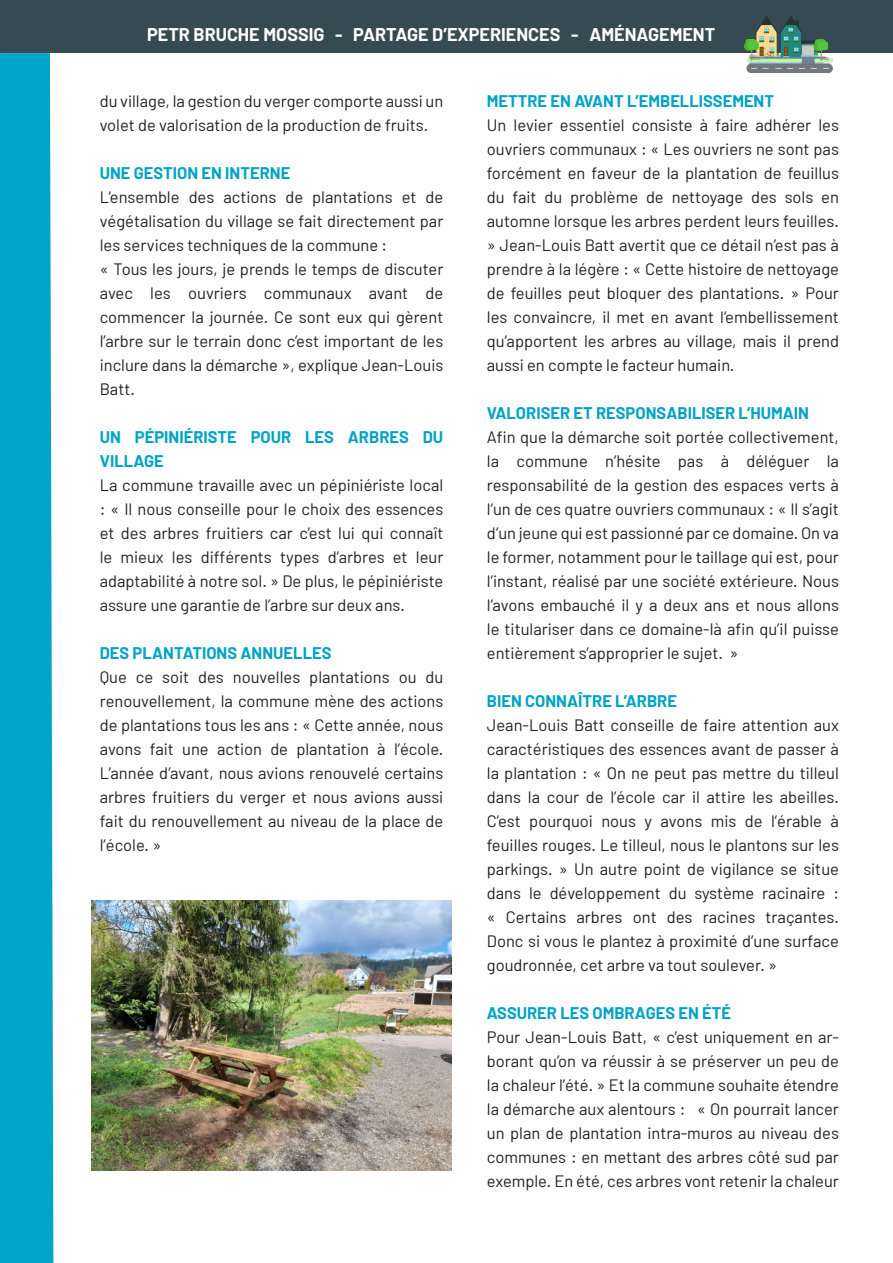
<style>
.page{position:relative;width:893px;height:1263px;background:#fff}
.page>*{position:absolute;margin:0;border:0;box-sizing:border-box;transform-origin:0 0}
.t1{font:700 18px "Barlow";color:#fff}
.t2{font:16.5px/24px "Barlow";color:#231f20;text-align:justify}
.t3{font:700 16.5px/24px "Barlow";color:#00a3c7}
</style>
<div class="page">
<div style="left:0;top:53px;width:54px;height:1210px;background:#01a5c8"></div>
<div style="left:0;top:0;width:893px;height:53px;background:#364a54"></div>
<img style="left:744px;top:16px;width:88px;height:56px">
<img style="left:92px;top:900px;width:359px;height:270px">
<p class="t1" style="left:147px;top:23px;width:570px">PETR BRUCHE MOSSIG - PARTAGE D’EXPERIENCES - AMÉNAGEMENT</p>
<p class="t2" style="left:100px;top:89px;width:345px">du village, la gestion du verger comporte aussi un volet de valorisation de la production de fruits.</p>
<p class="t3" style="left:100px;top:161px;width:192px">UNE GESTION EN INTERNE</p>
<p class="t2" style="left:100px;top:185px;width:345px;text-align:left">L’ensemble des actions de plantations et de végétalisation du village se fait directement par les services techniques de la commune :<br>« Tous les jours, je prends le temps de discuter avec les ouvriers communaux avant de commencer la journée. Ce sont eux qui gèrent l’arbre sur le terrain donc c’est important de les inclure dans la démarche », explique Jean-Louis Batt.</p>
<p class="t3" style="left:100px;top:425px;width:345px">UN PÉPINIÉRISTE POUR LES ARBRES DU<br>VILLAGE</p>
<p class="t2" style="left:100px;top:473px;width:345px">La commune travaille avec un pépiniériste local : « Il nous conseille pour le choix des essences et des arbres fruitiers car c’est lui qui connaît le mieux les différents types d’arbres et leur adaptabilité à notre sol. » De plus, le pépiniériste assure une garantie de l’arbre sur deux ans.</p>
<p class="t3" style="left:100px;top:641px;width:233px">DES PLANTATIONS ANNUELLES</p>
<p class="t2" style="left:100px;top:665px;width:345px">Que ce soit des nouvelles plantations ou du renouvellement, la commune mène des actions de plantations tous les ans : « Cette année, nous avons fait une action de plantation à l’école.<br>L’année d’avant, nous avions renouvelé certains arbres fruitiers du verger et nous avions aussi fait du renouvellement au niveau de la place de l’école. »</p>
<p class="t3" style="left:487px;top:89px;width:289px">METTRE EN AVANT L’EMBELLISSEMENT</p>
<p class="t2" style="left:487px;top:113px;width:354px">Un levier essentiel consiste à faire adhérer les ouvriers communaux : « Les ouvriers ne sont pas forcément en faveur de la plantation de feuillus du fait du problème de nettoyage des sols en automne lorsque les arbres perdent leurs feuilles. » Jean-Louis Batt avertit que ce détail n’est pas à prendre à la légère : « Cette histoire de nettoyage de feuilles peut bloquer des plantations. » Pour les convaincre, il met en avant l’embellissement qu’apportent les arbres au village, mais il prend aussi en compte le facteur humain.</p>
<p class="t3" style="left:487px;top:401px;width:324px">VALORISER ET RESPONSABILISER L’HUMAIN</p>
<p class="t2" style="left:487px;top:425px;width:354px">Afin que la démarche soit portée collectivement, la commune n’hésite pas à déléguer la responsabilité de la gestion des espaces verts à l’un de ces quatre ouvriers communaux : « Il s’agit d’un jeune qui est passionné par ce domaine. On va le former, notamment pour le taillage qui est, pour l’instant, réalisé par une société extérieure. Nous l’avons embauché il y a deux ans et nous allons le titulariser dans ce domaine-là afin qu’il puisse entièrement s’approprier le sujet. »</p>
<p class="t3" style="left:487px;top:689px;width:192px">BIEN CONNAÎTRE L’ARBRE</p>
<p class="t2" style="left:487px;top:713px;width:354px">Jean-Louis Batt conseille de faire attention aux caractéristiques des essences avant de passer à la plantation : « On ne peut pas mettre du tilleul dans la cour de l’école car il attire les abeilles.<br>C’est pourquoi nous y avons mis de l’érable à feuilles rouges. Le tilleul, nous le plantons sur les parkings. » Un autre point de vigilance se situe dans le développement du système racinaire : « Certains arbres ont des racines traçantes.<br>Donc si vous le plantez à proximité d’une surface goudronnée, cet arbre va tout soulever. »</p>
<p class="t3" style="left:487px;top:1001px;width:246px">ASSURER LES OMBRAGES EN ÉTÉ</p>
<p class="t2" style="left:487px;top:1025px;width:354px">Pour Jean-Louis Batt, « c’est uniquement en ar&shy;borant qu’on va réussir à se préserver un peu de la chaleur l’été. » Et la commune souhaite étendre la démarche aux alentours : « On pourrait lancer un plan de plantation intra-muros au niveau des communes : en mettant des arbres côté sud par exemple. En été, ces arbres vont retenir la chaleur</p>
</div>
